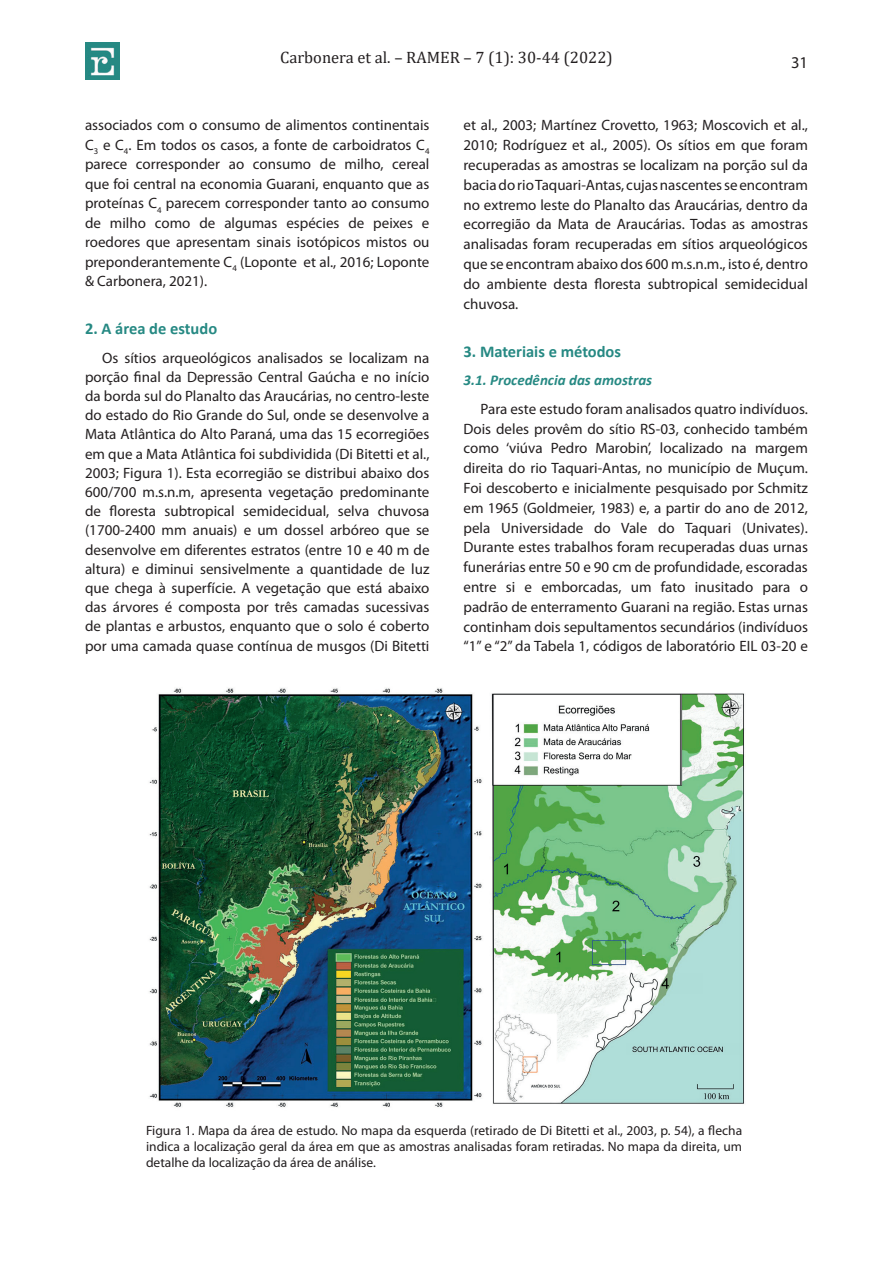
<style>
.page{position:relative;width:893px;height:1263px;background:#fff}
.page>*{position:absolute;margin:0;border:0;box-sizing:border-box;transform-origin:0 0}
.t1{font:16.5px "Cambria";color:#231f20}
.t2{font:700 16.5px "Calibri";color:#268983}
.t3{font:16.5px "Myriad Pro";color:#231f20}
.t4{font:15px/19.8px "Myriad Pro";color:#231f20;text-align:justify}
.t5{font:italic 700 15px "Calibri";color:#268983}
.t6{font:13.5px/16.2px "Myriad Pro";color:#231f20;text-align:justify}
</style>
<div class="page">
<img style="left:85px;top:42px;width:35px;height:37px">
<img style="left:149px;top:688px;width:596px;height:420px">
<p class="t1" style="left:280px;top:47px;width:334px">Carbonera et al. – RAMER – 7 (1): 30-44 (2022)</p>
<p class="t3" style="left:791px;top:54px;width:18px">31</p>
<p class="t4" style="left:85px;top:116px;width:346px">associados com o consumo de alimentos continentais C<sub>3</sub> e C<sub>4</sub>. Em todos os casos, a fonte de carboidratos C<sub>4 </sub>parece corresponder ao consumo de milho, cereal que foi central na economia Guarani, enquanto que as proteínas C<sub>4</sub> parecem corresponder tanto ao consumo de milho como de algumas espécies de peixes e roedores que apresentam sinais isotópicos mistos ou preponderantemente C<sub>4</sub> (Loponte et al., 2016; Loponte &amp; Carbonera, 2021).</p>
<p class="t2" style="left:85px;top:317px;width:134px">2. A área de estudo</p>
<p class="t4" style="left:85px;top:348px;width:346px;line-height:19.2px;text-indent:17px">Os sítios arqueológicos analisados se localizam na porção final da Depressão Central Gaúcha e no início da borda sul do Planalto das Araucárias, no centro-leste do estado do Rio Grande do Sul, onde se desenvolve a Mata Atlântica do Alto Paraná, uma das 15 ecorregiões em que a Mata Atlântica foi subdividida (Di Bitetti et al., 2003; Figura 1). Esta ecorregião se distribui abaixo dos 600/700 m.s.n.m, apresenta vegetação predominante de floresta subtropical semidecidual, selva chuvosa (1700-2400 mm anuais) e um dossel arbóreo que se desenvolve em diferentes estratos (entre 10 e 40 m de altura) e diminui sensivelmente a quantidade de luz que chega à superfície. A vegetação que está abaixo das árvores é composta por três camadas sucessivas de plantas e arbustos, enquanto que o solo é coberto por uma camada quase contínua de musgos (Di Bitetti</p>
<p class="t4" style="left:463px;top:116px;width:346px">et al., 2003; Martínez Crovetto, 1963; Moscovich et al., 2010; Rodríguez et al., 2005). Os sítios em que foram recuperadas as amostras se localizam na porção sul da bacia do rio Taquari-Antas, cujas nascentes se encontram no extremo leste do Planalto das Araucárias, dentro da ecorregião da Mata de Araucárias. Todas as amostras analisadas foram recuperadas em sítios arqueológicos que se encontram abaixo dos 600 m.s.n.m., isto é, dentro do ambiente desta floresta subtropical semidecidual chuvosa.</p>
<p class="t2" style="left:463px;top:339px;width:159px">3. Materiais e métodos</p>
<p class="t5" style="left:463px;top:369px;width:190px">3.1. Procedência das amostras</p>
<p class="t4" style="left:463px;top:399px;width:346px;text-indent:17px">Para este estudo foram analisados quatro indivíduos.<br>Dois deles provêm do sítio RS-03, conhecido também como ‘viúva Pedro Marobin’, localizado na margem direita do rio Taquari-Antas, no município de Muçum.<br>Foi descoberto e inicialmente pesquisado por Schmitz em 1965 (Goldmeier, 1983) e, a partir do ano de 2012, pela Universidade do Vale do Taquari (Univates).<br>Durante estes trabalhos foram recuperadas duas urnas funerá rias entre 50 e 90 cm de profundidade, escoradas entre si e emborcadas, um fato inusitado para o padrão de enterramento Guarani na região. Estas urnas continham dois sepultamentos secundários (indivíduos “1” e “2” da Tabela 1, códigos de laboratório EIL 03-20 e</p>
<p class="t6" style="left:146px;top:1123px;width:598px">Figura 1. Mapa da área de estudo. No mapa da esquerda (retirado de Di Bitetti et al., 2003, p. 54), a flecha indica a localização geral da área em que as amostras analisadas foram retiradas. No mapa da direita, um detalhe da localização da área de análise.</p>
</div>
